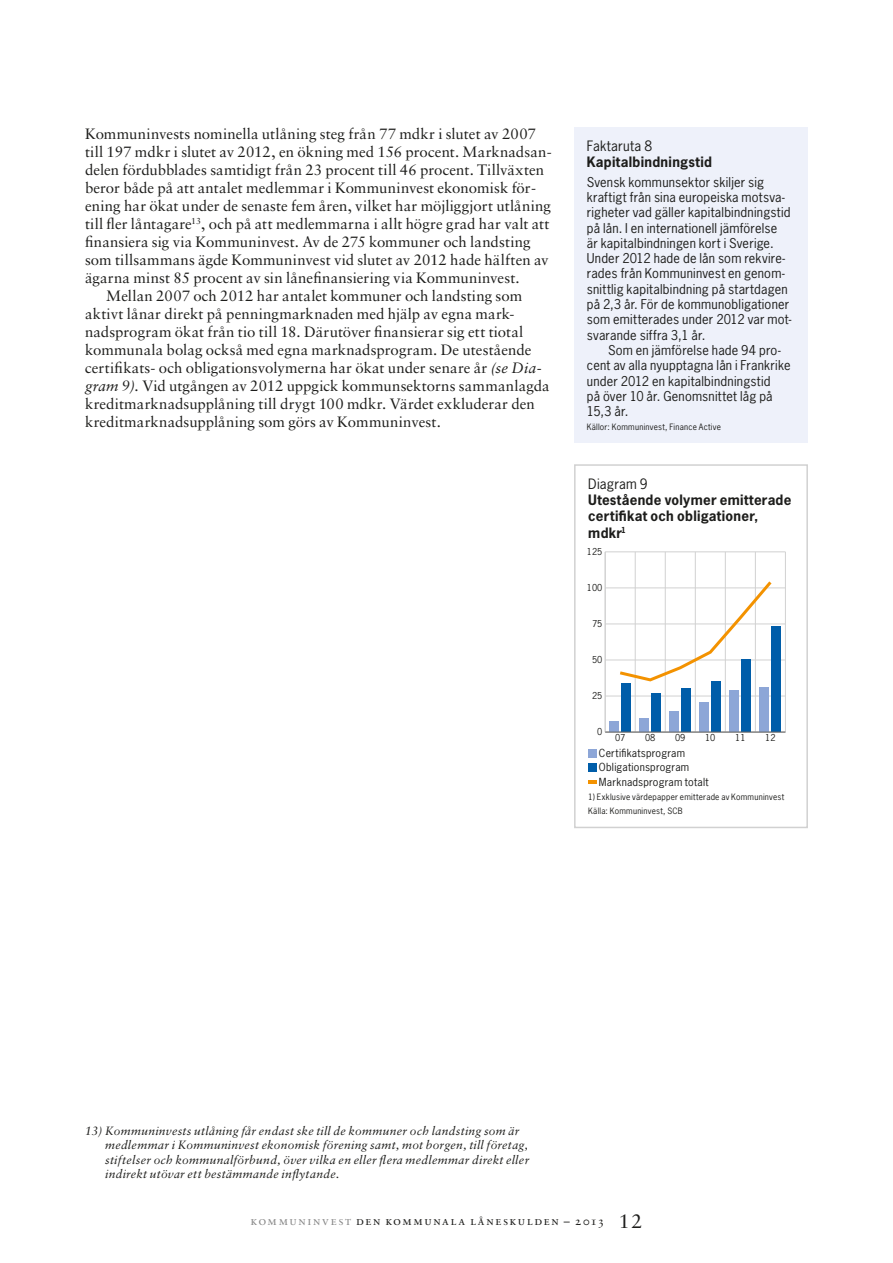
<style>
.page{position:relative;width:893px;height:1263px;background:#fff}
.page>*{position:absolute;margin:0;border:0;box-sizing:border-box;transform-origin:0 0}
.t1{font:15px "Sabon LT Std";letter-spacing:.005em;color:#1d1d1b}
.t2{font:700 13.5px/16.2px "News Gothic Std";letter-spacing:.02em;color:#1d1d1b}
.t3{font:13.5px "News Gothic Std";letter-spacing:.015em;color:#1d1d1b}
.t4{font:12.75px/15.3px "News Gothic Std";letter-spacing:.015em;color:#1d1d1b}
.t5{font:italic 12px/14.4px "Sabon LT Std";letter-spacing:.025em;color:#1d1d1b}
.t6{font:12px "Sabon LT Std";letter-spacing:.13em;color:#1d1d1b}
.t7{font:10.5px/14.2px "News Gothic Std";letter-spacing:.02em;color:#1d1d1b}
.t8{font:9px "News Gothic Std";color:#1d1d1b}
.t9{font:8.25px/14.1px "News Gothic Std";letter-spacing:.03em;color:#1d1d1b}
.s1{font-style:italic}
.s2{color:#878787}
.s3{font-size:19.5px}
</style>
<div class="page">
<div style="left:588px;top:749px;width:9px;height:8px;background:#8da6d7"></div>
<div style="left:588px;top:763px;width:9px;height:8px;background:#005da9"></div>
<svg style="left:588px;top:780px;width:9px;height:3px"></svg>
<div style="left:574px;top:464px;width:234px;height:364px;border:2px solid #d1d1d1"></div>
<hr style="left:635px;top:552px;width:1px;height:180px;background:#d1d1d1">
<hr style="left:665px;top:552px;width:1px;height:180px;background:#d1d1d1">
<hr style="left:695px;top:552px;width:1px;height:180px;background:#d1d1d1">
<hr style="left:725px;top:552px;width:1px;height:180px;background:#d1d1d1">
<hr style="left:755px;top:552px;width:1px;height:180px;background:#d1d1d1">
<hr style="left:785px;top:552px;width:1px;height:180px;background:#d1d1d1">
<hr style="left:605px;top:552px;width:1px;height:180px;background:#d1d1d1">
<hr style="left:605px;top:696px;width:180px;height:1px;background:#d1d1d1">
<hr style="left:605px;top:660px;width:180px;height:1px;background:#d1d1d1">
<hr style="left:605px;top:623px;width:180px;height:1px;background:#d1d1d1">
<hr style="left:605px;top:587px;width:180px;height:1px;background:#d1d1d1">
<hr style="left:605px;top:551px;width:180px;height:1px;background:#d1d1d1">
<div style="left:621px;top:684px;width:10px;height:48px;background:#005da9"></div>
<div style="left:651px;top:693px;width:10px;height:39px;background:#005da9"></div>
<div style="left:681px;top:688px;width:10px;height:44px;background:#005da9"></div>
<div style="left:711px;top:681px;width:10px;height:51px;background:#005da9"></div>
<div style="left:741px;top:660px;width:10px;height:72px;background:#005da9"></div>
<div style="left:772px;top:627px;width:9px;height:105px;background:#005da9"></div>
<div style="left:609px;top:721px;width:10px;height:11px;background:#8da6d7"></div>
<div style="left:639px;top:718px;width:10px;height:14px;background:#8da6d7"></div>
<div style="left:669px;top:711px;width:10px;height:21px;background:#8da6d7"></div>
<div style="left:699px;top:703px;width:10px;height:29px;background:#8da6d7"></div>
<div style="left:729px;top:690px;width:10px;height:42px;background:#8da6d7"></div>
<div style="left:760px;top:688px;width:9px;height:44px;background:#8da6d7"></div>
<hr style="left:605px;top:732px;width:180px;height:1px;background:#646463">
<svg style="left:620px;top:581px;width:151px;height:100px"></svg>
<div style="left:574px;top:128px;width:234px;height:315px;background:#eef1fa"></div>
<p class="t1" style="left:85px;top:125px;width:452px">Kommuninvests nominella utlåning steg från 77 mdkr i slutet av 2007</p>
<p class="t1" style="left:85px;top:143px;width:468px">till 197 mdkr i slutet av 2012, en ökning med 156 procent. Marknadsan-</p>
<p class="t1" style="left:85px;top:161px;width:461px">delen fördubblades samtidigt från 23 procent till 46 procent. Tillväxten</p>
<p class="t1" style="left:85px;top:179px;width:452px">beror både på att antalet medlemmar i Kommuninvest ekonomisk för-</p>
<p class="t1" style="left:85px;top:197px;width:467px">ening har ökat under de senaste fem åren, vilket har möjliggjort utlåning</p>
<p class="t1" style="left:85px;top:215px;width:466px">till fler låntagare<sup>13</sup>, och på att medlemmarna i allt högre grad har valt att</p>
<p class="t1" style="left:85px;top:233px;width:447px">finansiera sig via Kommuninvest. Av de 275 kommuner och landsting</p>
<p class="t1" style="left:85px;top:251px;width:465px">som tillsammans ägde Kommuninvest vid slutet av 2012 hade hälften av</p>
<p class="t1" style="left:85px;top:269px;width:436px">ägarna minst 85 procent av sin lånefinansiering via Kommuninvest.</p>
<p class="t1" style="left:106px;top:287px;width:417px">Mellan 2007 och 2012 har antalet kommuner och landsting som</p>
<p class="t1" style="left:85px;top:305px;width:431px">aktivt lånar direkt på penningmarknaden med hjälp av egna mark-</p>
<p class="t1" style="left:85px;top:323px;width:440px">nadsprogram ökat från tio till 18. Därutöver finansierar sig ett tiotal</p>
<p class="t1" style="left:85px;top:341px;width:448px">kommunala bolag också med egna marknadsprogram. De utestående</p>
<p class="t1" style="left:85px;top:359px;width:458px">certifikats- och obligationsvolymerna har ökat under senare år <span class="s1">(se Dia-</span></p>
<p class="t1" style="left:85px;top:377px;width:466px"><span class="s1">gram 9).</span> Vid utgången av 2012 uppgick kommunsektorns sammanlagda</p>
<p class="t1" style="left:85px;top:395px;width:451px">kreditmarknadsupplåning till drygt 100 mdkr. Värdet exkluderar den</p>
<p class="t1" style="left:85px;top:413px;width:357px">kreditmarknadsupplåning som görs av Kommuninvest.</p>
<p class="t3" style="left:587px;top:137px;width:67px">Faktaruta 8</p>
<p class="t2" style="left:587px;top:154px;width:127px">Kapitalbindningstid</p>
<p class="t4" style="left:587px;top:174px;width:206px">Svensk kommunsektor skiljer sig kraftigt från sina europeiska motsva&shy;righeter vad gäller kapitalbindningstid på lån. I en internationell jämförelse är kapitalbindningen kort i Sverige.<br>Under 2012 hade de lån som rekvire&shy;rades från Kommuninvest en genom&shy;snittlig kapitalbindning på startdagen på 2,3 år. För de kommunobligationer som emitterades under 2012 var mot&shy;svarande siffra 3,1 år.</p>
<p class="t4" style="left:587px;top:342px;width:205px;text-indent:21px">Som en jämförelse hade 94 pro&shy;cent av alla nyupptagna lån i Frankrike under 2012 en kapitalbindningstid<br>på över 10 år. Genomsnittet låg på<br>15,3 år.</p>
<p class="t9" style="left:587px;top:420px;width:136px">Källor: Kommuninvest, Finance Active</p>
<p class="t3" style="left:588px;top:475px;width:61px">Diagram 9</p>
<p class="t2" style="left:588px;top:492px;width:205px">Utestående volymer emitterade certifikat och obligationer, mdkr<sup>1</sup></p>
<p class="t8" style="left:587px;top:546px;width:17px">125</p>
<p class="t8" style="left:587px;top:582px;width:17px">100</p>
<p class="t8" style="left:592px;top:618px;width:12px">75</p>
<p class="t8" style="left:592px;top:654px;width:12px">50</p>
<p class="t8" style="left:592px;top:690px;width:12px">25</p>
<p class="t8" style="left:597px;top:726px;width:7px">0</p>
<p class="t8" style="left:615px;top:732px;width:12px">07</p>
<p class="t8" style="left:645px;top:732px;width:12px">08</p>
<p class="t8" style="left:675px;top:732px;width:12px">09</p>
<p class="t8" style="left:705px;top:732px;width:12px">10</p>
<p class="t8" style="left:735px;top:732px;width:12px">11</p>
<p class="t8" style="left:765px;top:732px;width:12px">12</p>
<p class="t7" style="left:599px;top:746px;width:111px">Certifikatsprogram<br>Obligationsprogram<br>Marknadsprogram totalt</p>
<p class="t9" style="left:588px;top:789px;width:197px">1) Exklusive värdepapper emitterade av Kommuninvest<br>Källa: Kommuninvest, SCB</p>
<p class="t5" style="left:105px;top:1123px;width:426px;text-indent:-20px">13) Kommuninvests utlåning får endast ske till de kommuner och landsting som är medlemmar i Kommuninvest ekonomisk förening samt, mot borgen, till företag, stiftelser och kommunalförbund, över vilka en eller flera medlemmar direkt eller indirekt utövar ett bestämmande inflytande.</p>
<p class="t6" style="left:251px;top:1214px;width:393px"><span class="s2">kommuninvest</span> DEN KOMMUNALA LÅNESKULDEN – 2013 <span class="s3">12</span></p>
</div>
